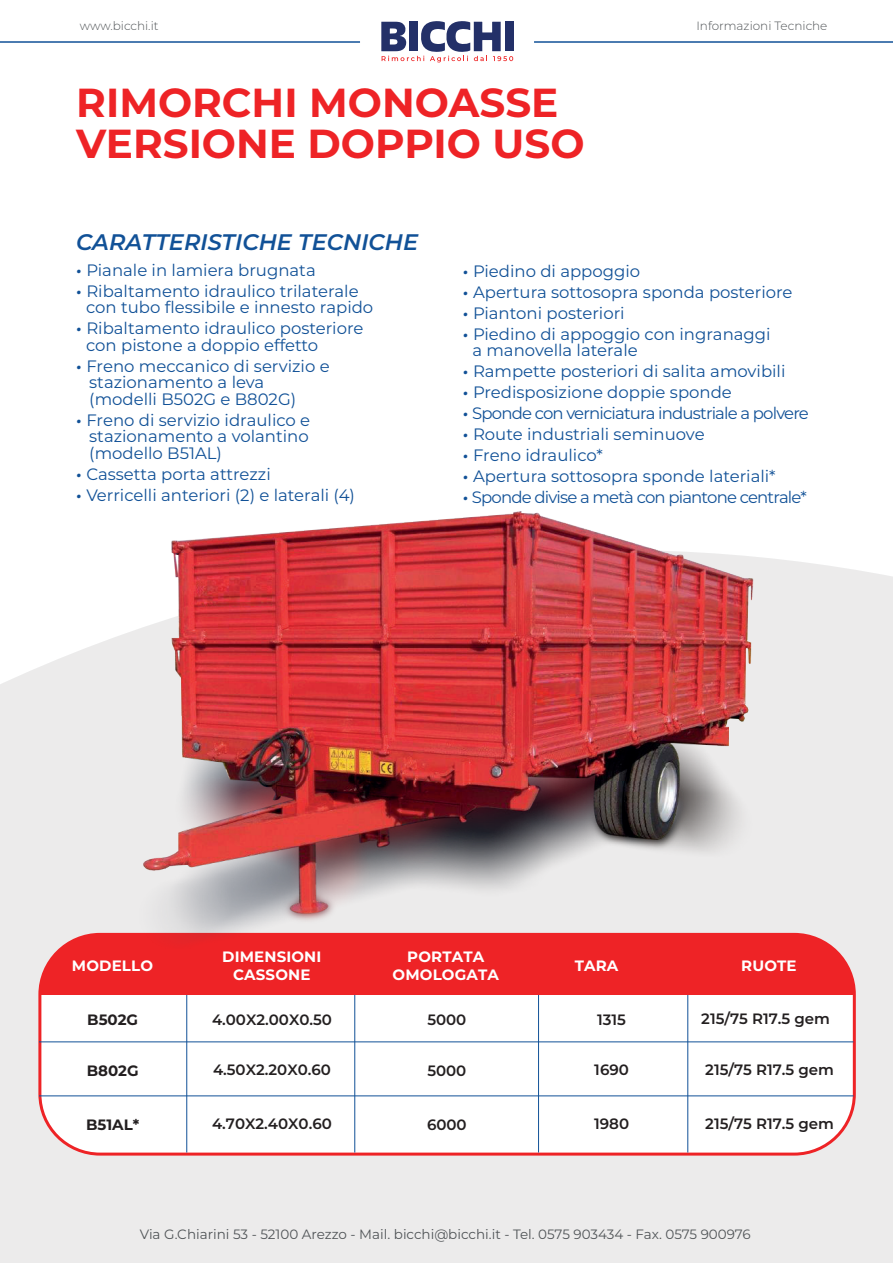
<style>
.page{position:relative;width:893px;height:1263px;background:#fff}
.page>*{position:absolute;margin:0;border:0;box-sizing:border-box;transform-origin:0 0}
.t1{font:700 40.5px/40.5px "Montserrat";color:#ee2326}
.t2{font:italic 600 22.5px "Montserrat";color:#115197}
.t3{font:16.5px/16.5px "Montserrat";color:#115197}
.t4{font:16.5px "Montserrat";letter-spacing:-.05em;color:#115197}
.t5{font:600 15px "Montserrat";color:#231f20}
.t6{font:700 15px/18px "Montserrat";letter-spacing:.01em;color:#fff;text-align:center}
.t7{font:700 15px "Montserrat";color:#231f20}
.t8{font:13.5px "Montserrat";color:#505457}
.t9{font:300 12px "Montserrat";color:#505457}
.s1{font-weight:600;font-style:italic}
</style>
<div class="page">
<div style="left:0;top:561px;width:893px;height:702px;background:#ecebeb"></div>
<div style="left:40px;top:934px;width:814px;height:220px;background:#fff;border-radius:60px"></div>
<div style="left:38px;top:933px;width:818px;height:222px;border:3px solid #ee2326;border-radius:60px"></div>
<hr style="left:538px;top:987px;width:1px;height:165px;background:#115197">
<hr style="left:186px;top:987px;width:1px;height:165px;background:#115197">
<hr style="left:354px;top:987px;width:1px;height:165px;background:#115197">
<hr style="left:39px;top:1041px;width:815px;height:1px;background:#115197">
<hr style="left:39px;top:1095px;width:815px;height:1px;background:#115197">
<hr style="left:687px;top:987px;width:1px;height:165px;background:#115197">
<svg style="left:40px;top:934px;width:814px;height:61px;background:#ed4749"></svg>
<hr style="left:534px;top:41px;width:359px;height:2px;background:#115197">
<hr style="left:0;top:41px;width:360px;height:2px;background:#115197">
<svg style="left:381px;top:21px;width:132px;height:41px"></svg>
<img style="left:99px;top:511px;width:693px;height:486px">
<p class="t9" style="left:80px;top:18px;width:80px">www.bicchi.it</p>
<h1 class="t1" style="left:76px;top:81px;width:510px">RIMORCHI MONOASSE<br>VERSIONE DOPPIO USO</h1>
<p class="t9" style="left:696px;top:18px;width:133px">Informazioni Tecniche</p>
<h2 class="t2" style="left:76px;top:226px;width:343px">CARATTERISTICHE TECNICHE</h2>
<p class="t3" style="left:76px;top:261px;width:241px"><span class="s1">•</span> Pianale in lamiera brugnata</p>
<p class="t3" style="left:86px;top:282px;width:289px;text-indent:-10px"><span class="s1">•</span> Ribaltamento idraulico trilaterale con tubo flessibile e innesto rapido</p>
<p class="t3" style="left:86px;top:320px;width:279px;text-indent:-10px"><span class="s1">•</span> Ribaltamento idraulico posteriore con pistone a doppio effetto</p>
<p class="t3" style="left:89px;top:357px;width:242px;text-indent:-13px"><span class="s1">•</span> Freno meccanico di servizio e stazionamento a leva (modelli B502G e B802G)</p>
<p class="t3" style="left:89px;top:411px;width:222px;text-align:justify;text-indent:-13px"><span class="s1">•</span> Freno di servizio idraulico e stazionamento a volantino (modello B51AL)</p>
<p class="t3" style="left:76px;top:465px;width:196px"><span class="s1">•</span> Cassetta porta attrezzi</p>
<p class="t3" style="left:76px;top:486px;width:280px"><span class="s1">•</span> Verricelli anteriori (2) e laterali (4)</p>
<p class="t3" style="left:463px;top:262px;width:179px"><span class="s1">•</span> Piedino di appoggio</p>
<p class="t3" style="left:463px;top:283px;width:331px"><span class="s1">•</span> Apertura sottosopra sponda posteriore</p>
<p class="t3" style="left:463px;top:304px;width:163px"><span class="s1">•</span> Piantoni posteriori</p>
<p class="t3" style="left:472px;top:325px;width:300px;text-indent:-9px"><span class="s1">•</span> Piedino di appoggio con ingranaggi a manovella laterale</p>
<p class="t3" style="left:463px;top:362px;width:324px"><span class="s1">•</span> Rampette posteriori di salita amovibili</p>
<p class="t3" style="left:463px;top:383px;width:270px"><span class="s1">•</span> Predisposizione doppie sponde</p>
<p class="t4" style="left:463px;top:402px;width:347px"><span class="s1">•</span> Sponde con verniciatura industriale a polvere</p>
<p class="t3" style="left:463px;top:426px;width:243px"><span class="s1">•</span> Route industriali seminuove</p>
<p class="t3" style="left:463px;top:447px;width:141px"><span class="s1">•</span> Freno idraulico*</p>
<p class="t3" style="left:463px;top:468px;width:314px"><span class="s1">•</span> Apertura sottosopra sponde lateriali*</p>
<p class="t4" style="left:463px;top:486px;width:345px"><span class="s1">•</span> Sponde divise a metà con piantone centrale*</p>
<p class="t6" style="left:72px;top:956px;width:83px">MODELLO</p>
<p class="t6" style="left:222px;top:947px;width:101px">DIMENSIONI<br>CASSONE</p>
<p class="t6" style="left:393px;top:947px;width:108px">PORTATA<br>OMOLOGATA</p>
<p class="t6" style="left:575px;top:956px;width:45px">TARA</p>
<p class="t6" style="left:741px;top:956px;width:57px">RUOTE</p>
<p class="t7" style="left:87px;top:1009px;width:52px">B502G</p>
<p class="t7" style="left:87px;top:1060px;width:53px">B802G</p>
<p class="t5" style="left:212px;top:1009px;width:122px">4.00X2.00X0.50</p>
<p class="t5" style="left:213px;top:1059px;width:119px">4.50X2.20X0.60</p>
<p class="t5" style="left:427px;top:1009px;width:41px">5000</p>
<p class="t5" style="left:427px;top:1060px;width:41px">5000</p>
<p class="t5" style="left:597px;top:1009px;width:30px">1315</p>
<p class="t5" style="left:594px;top:1059px;width:36px">1690</p>
<p class="t5" style="left:701px;top:1008px;width:130px">215/75 R17.5 gem</p>
<p class="t5" style="left:705px;top:1059px;width:130px">215/75 R17.5 gem</p>
<p class="t7" style="left:86px;top:1114px;width:55px">B51AL*</p>
<p class="t5" style="left:212px;top:1113px;width:121px">4.70X2.40X0.60</p>
<p class="t5" style="left:427px;top:1114px;width:41px">6000</p>
<p class="t5" style="left:594px;top:1113px;width:36px">1980</p>
<p class="t5" style="left:705px;top:1113px;width:130px">215/75 R17.5 gem</p>
<p class="t8" style="left:140px;top:1225px;width:612px">Via G.Chiarini 53 - 52100 Arezzo - Mail. bicchi@bicchi.it - Tel. 0575 903434 - Fax. 0575 900976</p>
</div>
